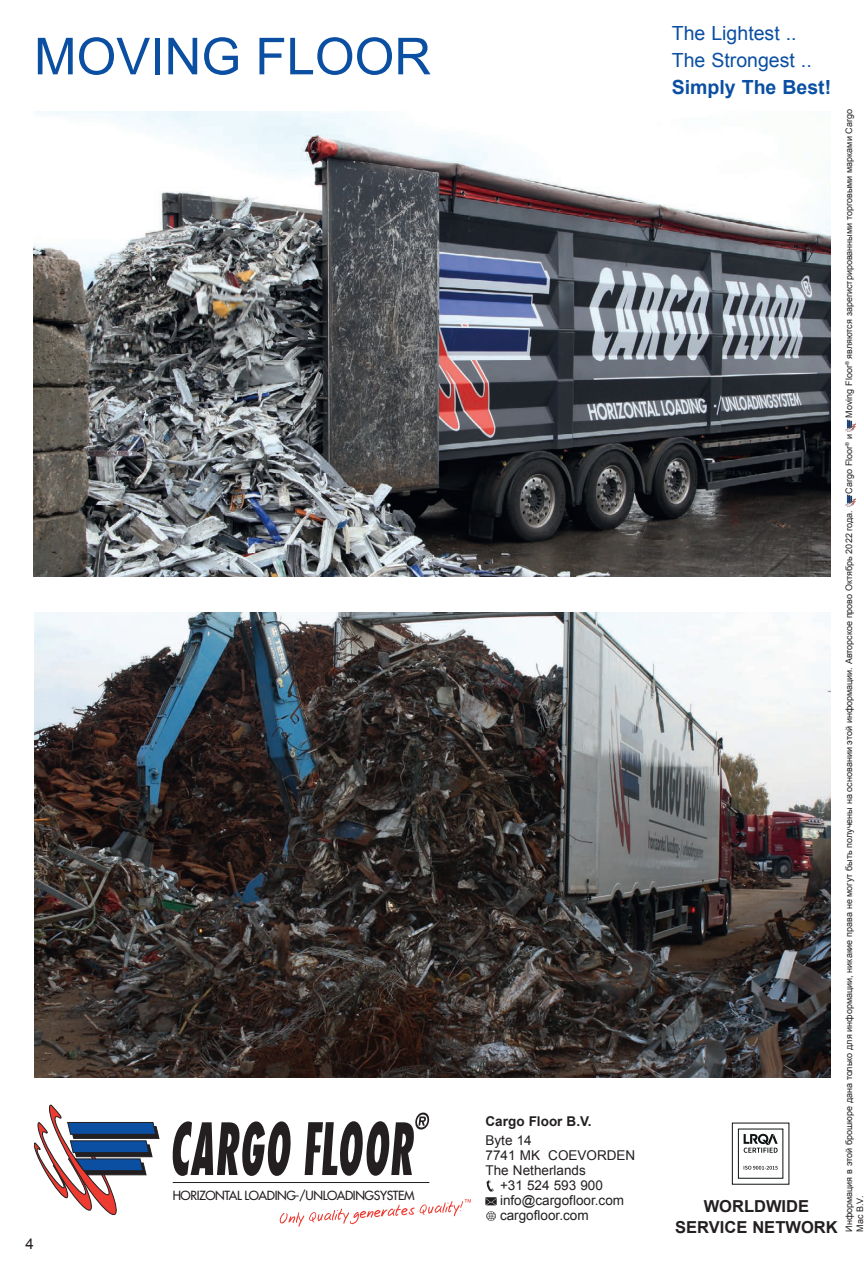
<style>
.page{position:relative;width:864px;height:1263px;background:#fff}
.page>*{position:absolute;margin:0;border:0;box-sizing:border-box;transform-origin:0 0}
.t1{font:51px "Arial";color:#0a4fa2}
.t2{font:19.5px/27px "Arial";color:#0a4fa2}
.t3{font:700 19.5px "Arial";color:#0a4fa2}
.t4{font:700 16.5px/21px "Arial";color:#231f20;text-align:center}
.t5{font:15px "Arial";color:#231f20}
.t6{font:13.5px "Arial";color:#231f20}
.t7{font:700 13.5px "Arial";color:#231f20}
.t8{font:12.3px "Futura";letter-spacing:-.035em;color:#231f20}
.t9{font:9px "Arial";color:#231f20}
</style>
<div class="page">
<img style="left:34px;top:612px;width:795px;height:466px">
<img style="left:34px;top:111px;width:795px;height:465px">
<svg style="left:485px;top:1197px;width:11px;height:8px"></svg>
<svg style="left:486px;top:1180px;width:7px;height:11px"></svg>
<svg style="left:845px;top:495px;width:9px;height:11px"></svg>
<svg style="left:845px;top:420px;width:10px;height:11px"></svg>
<svg style="left:486px;top:1211px;width:9px;height:10px"></svg>
<svg style="left:743px;top:1134px;width:34px;height:19px"></svg>
<svg style="left:743px;top:1166px;width:34px;height:3px"></svg>
<svg style="left:172px;top:1121px;width:119px;height:55px"></svg>
<svg style="left:304px;top:1112px;width:125px;height:64px"></svg>
<svg style="left:34px;top:1105px;width:125px;height:111px"></svg>
<hr style="left:173px;top:1182px;width:256px;height:1px;background:#231f20">
<svg style="left:279px;top:1199px;width:191px;height:28px"></svg>
<h1 class="t1" style="left:34px;top:23px;width:398px">MOVING FLOOR</h1>
<h2 class="t2" style="left:671px;top:20px;width:141px">The Lightest ..<br>The Strongest ..</h2>
<h2 class="t3" style="left:671px;top:74px;width:161px">Simply The Best!</h2>
<p class="t9" style="left:842px;top:418px;width:310px;rotate:-90deg">Moving Floor<sup>®</sup> являются зарегистрированными торговыми марками Cargo</p>
<p class="t9" style="left:842px;top:493px;width:61px;rotate:-90deg">Cargo Floor<sup>®</sup> и</p>
<h3 class="t5" style="left:26px;top:1233px;width:10px">4</h3>
<h3 class="t8" style="left:173px;top:1188px;width:243px">HORIZONTAL LOADING-/UNLOADINGSYSTEM</h3>
<h3 class="t7" style="left:485px;top:1112px;width:108px">Cargo Floor B.V.</h3>
<h3 class="t6" style="left:485px;top:1131px;width:48px">Byte 14</h3>
<h3 class="t6" style="left:485px;top:1146px;width:151px">7741 MK COEVORDEN</h3>
<h3 class="t6" style="left:485px;top:1161px;width:102px">The Netherlands</h3>
<h3 class="t6" style="left:500px;top:1176px;width:104px">+31 524 593 900</h3>
<h3 class="t6" style="left:500px;top:1191px;width:126px">info@cargofloor.com</h3>
<h3 class="t6" style="left:500px;top:1206px;width:90px">cargofloor.com</h3>
<p class="t9" style="left:842px;top:1232px;width:723px;rotate:-90deg">Информация в этой брошюре дана только для информации, никакие права не могут быть получены на основании этой информации. Авторское прово Октябрь 2022 года.</p>
<p class="t9" style="left:853px;top:1232px;width:37px;rotate:-90deg">Mac B.V.</p>
<h3 class="t4" style="left:674px;top:1196px;width:164px">WORLDWIDE<br>SERVICE NETWORK</h3>
</div>
